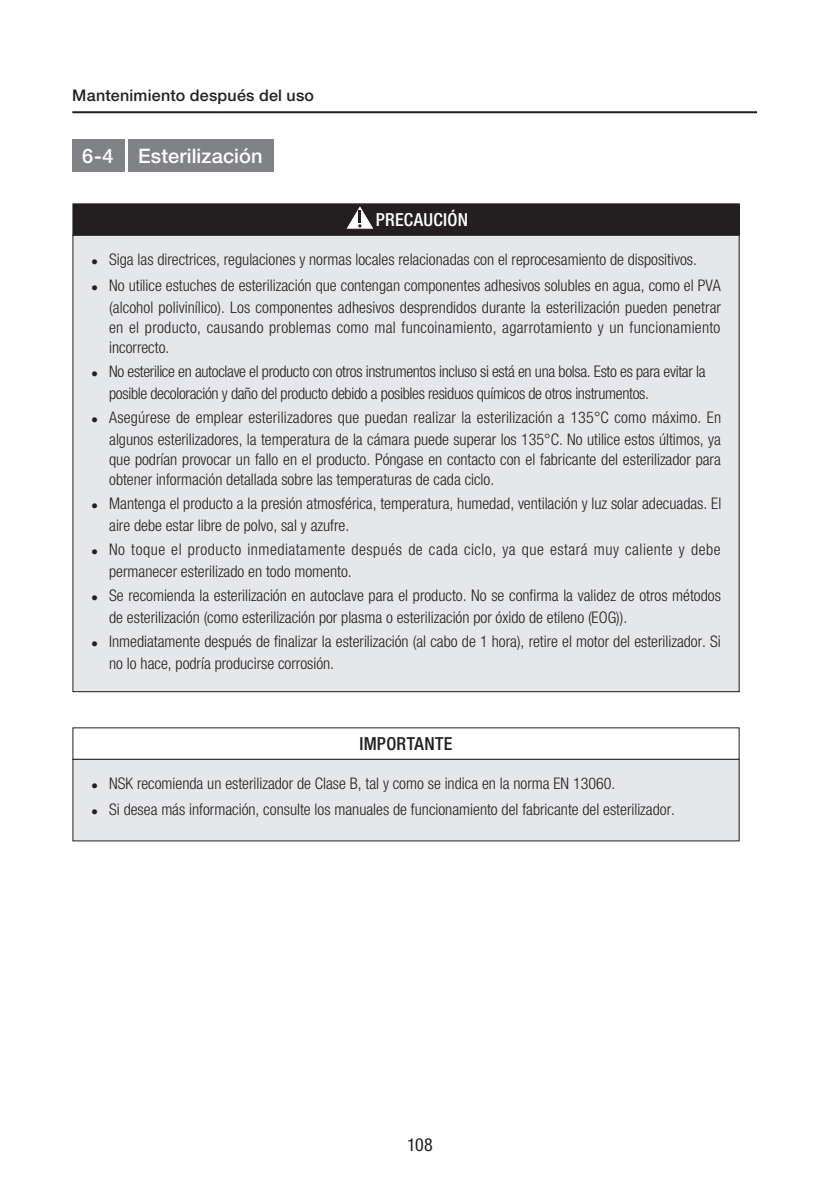
<style>
.page{position:relative;width:840px;height:1191px;background:#fff}
.page>*{position:absolute;margin:0;border:0;box-sizing:border-box;transform-origin:0 0}
.t1{font:500 20px "Helvetica Neue LT Pro";letter-spacing:.005em;color:#fff}
.t2{font:500 condensed 18px "Helvetica Neue LT Pro";letter-spacing:.015em;color:#fff}
.t3{font:500 condensed 18px "Helvetica Neue LT Pro";letter-spacing:.02em;color:#231f20}
.t4{font:condensed 18px "Helvetica Neue LT Pro";color:#231f20}
.t5{font:300 condensed 16px/22px "Helvetica Neue LT Pro";color:#231f20}
.t6{font:300 condensed 16px/22px "Helvetica Neue LT Pro";letter-spacing:-.02em;color:#231f20}
.t7{font:300 condensed 16px/22px "Helvetica Neue LT Pro";letter-spacing:.035em;color:#231f20}
.t8{font:300 condensed 16px/20px "Helvetica Neue LT Pro";letter-spacing:.02em;color:#231f20}
.t9{font:500 16px "Helvetica Neue LT Pro";letter-spacing:.015em;color:#231f20}
.s1{font-family:"Arial";font-weight:400;font-stretch:normal;font-size:20px}
</style>
<div class="page">
<hr style="left:72px;top:111px;width:684px;height:2px;background:#231f20">
<div style="left:72px;top:140px;width:52px;height:32px;background:#808285"></div>
<div style="left:128px;top:140px;width:145px;height:32px;background:#808285"></div>
<div style="left:73px;top:204px;width:665px;height:31px;background:#231f20"></div>
<svg style="left:346px;top:206px;width:28px;height:23px"></svg>
<div style="left:73px;top:235px;width:665px;height:456px;background:#e6e7e9"></div>
<div style="left:73px;top:759px;width:665px;height:82px;background:#e6e7e9"></div>
<div style="left:73px;top:759px;width:666px;height:82px;border:1px solid #231f20"></div>
<p class="t9" style="left:72px;top:86px;width:243px">Mantenimiento después del uso</p>
<p class="t1" style="left:82px;top:144px;width:182px">6-4 Esterilización</p>
<p class="t2" style="left:375px;top:209px;width:94px">PRECAUCIÓN</p>
<p class="t5" style="left:91px;top:249px;width:607px"><span class="s1">•</span> Siga las directrices, regulaciones y normas locales relacionadas con el reprocesamiento de dispositivos.</p>
<p class="t5" style="left:91px;top:275px;width:631px;text-align:right"><span class="s1">•</span> No utilice estuches de esterilización que contengan componentes adhesivos solubles en agua, como el PVA (alcohol polivinílico). Los componentes adhesivos desprendidos durante la esterilización pueden penetrar</p>
<p class="t8" style="left:109px;top:318px;width:612px">en el producto, causando problemas como mal funcoinamiento, agarrotamiento y un funcionamiento incorrecto.</p>
<p class="t6" style="left:109px;top:361px;width:597px;text-indent:-18px"><span class="s1">•</span> No esterilice en autoclave el producto con otros instrumentos incluso si está en una bolsa. Esto es para evitar la posible decoloración y daño del producto debido a posibles residuos químicos de otros instrumentos.</p>
<p class="t5" style="left:91px;top:407px;width:631px;text-align:right"><span class="s1">•</span> Asegúrese de emplear esterilizadores que puedan realizar la esterilización a 135°C como máximo. En algunos esterilizadores, la temperatura de la cámara puede superar los 135°C. No utilice estos últimos, ya</p>
<p class="t5" style="left:109px;top:450px;width:612px;line-height:20px">que podrían provocar un fallo en el producto. Póngase en contacto con el fabricante del esterilizador para obtener información detallada sobre las temperaturas de cada ciclo.</p>
<p class="t5" style="left:109px;top:493px;width:613px;text-indent:-18px"><span class="s1">•</span> Mantenga el producto a la presión atmosférica, temperatura, humedad, ventilación y luz solar adecuadas. El aire debe estar libre de polvo, sal y azufre.</p>
<p class="t7" style="left:109px;top:539px;width:612px;text-indent:-18px"><span class="s1">•</span> No toque el producto inmediatamente después de cada ciclo, ya que estará muy caliente y debe permanecer esterilizado en todo momento.</p>
<p class="t5" style="left:109px;top:585px;width:613px;text-indent:-18px"><span class="s1">•</span> Se recomienda la esterilización en autoclave para el producto. No se confirma la validez de otros métodos de esterilización (como esterilización por plasma o esterilización por óxido de etileno (EOG)).</p>
<p class="t5" style="left:109px;top:631px;width:613px;text-indent:-18px"><span class="s1">•</span> Inmediatamente después de finalizar la esterilización (al cabo de 1 hora), retire el motor del esterilizador. Si no lo hace, podría producirse corrosión.</p>
<p class="t3" style="left:359px;top:733px;width:95px">IMPORTANTE</p>
<p class="t5" style="left:91px;top:772px;width:525px"><span class="s1">•</span> NSK recomienda un esterilizador de Clase B, tal y como se indica en la norma EN 13060.</p>
<p class="t5" style="left:91px;top:798px;width:585px"><span class="s1">•</span> Si desea más información, consulte los manuales de funcionamiento del fabricante del esterilizador.</p>
<p class="t4" style="left:407px;top:1134px;width:27px">108</p>
</div>
